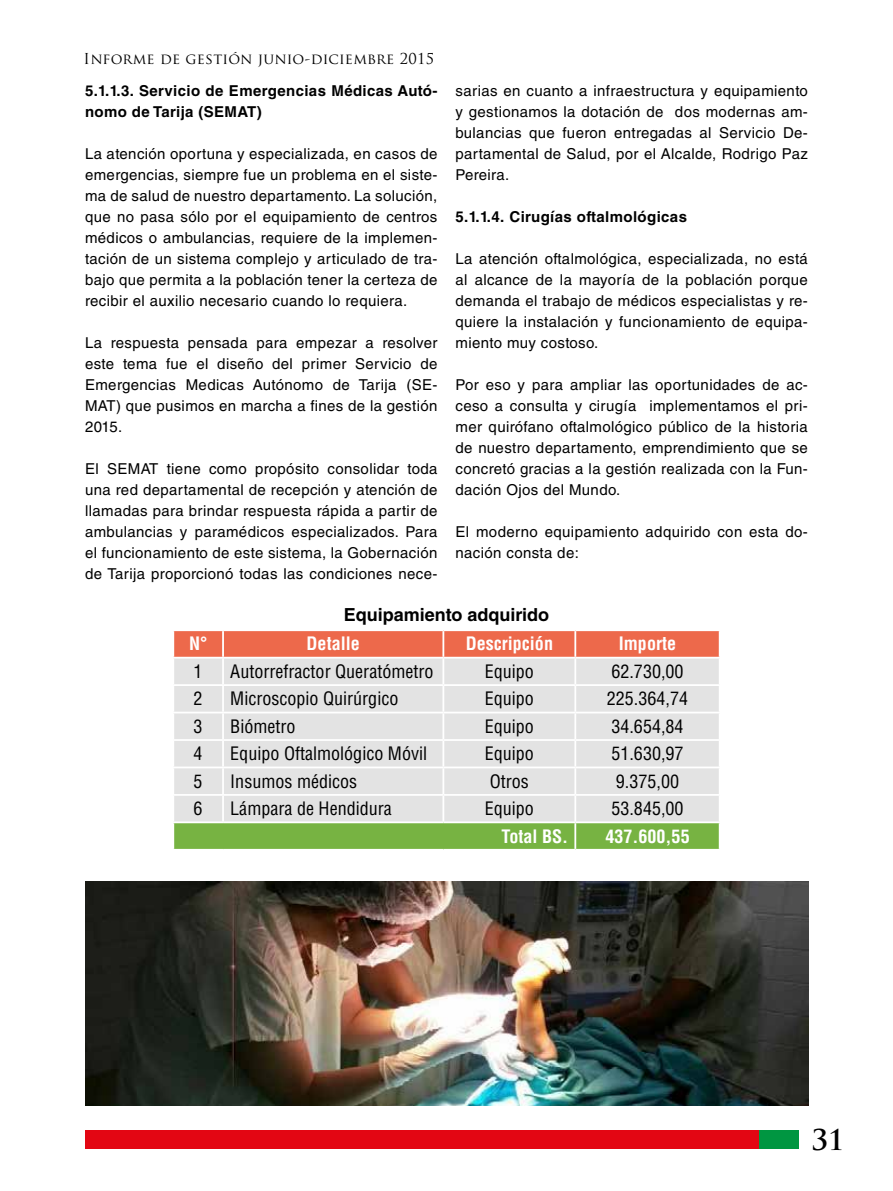
<style>
.page{position:relative;width:893px;height:1191px;background:#fff}
.page>*{position:absolute;margin:0;border:0;box-sizing:border-box;transform-origin:0 0}
.t1{font:700 27.9px "Trajan Pro";color:#000}
.t2{font:condensed 18.15px "Helvetica LT Std";color:#000}
.t3{font:700 condensed 18.15px "Helvetica LT Std";color:#fff}
.t4{font:700 18px "Helvetica LT Std";color:#000}
.t5{font:15px/21px "Helvetica LT Std";letter-spacing:.025em;color:#000;text-align:justify}
.t6{font:700 15px/21px "Helvetica LT Std";letter-spacing:.025em;color:#000}
.t7{font:14.7px "Trajan Pro";letter-spacing:.02em;color:#000}
</style>
<div class="page">
<div style="left:85px;top:1130px;width:676px;height:18px;background:#e30613"></div>
<div style="left:760px;top:1130px;width:39px;height:18px;background:#009641"></div>
<svg style="left:174px;top:631px;width:545px;height:26px;background:#ed6b4d"></svg>
<div style="left:174px;top:658px;width:545px;height:163px;background:#e3e3e3"></div>
<svg style="left:174px;top:823px;width:545px;height:26px;background:#79b444"></svg>
<hr style="left:222px;top:631px;width:2px;height:26px;background:#fff">
<hr style="left:442px;top:631px;width:2px;height:26px;background:#fff">
<hr style="left:574px;top:631px;width:2px;height:26px;background:#fff">
<hr style="left:222px;top:658px;width:2px;height:26px;background:#fff">
<hr style="left:442px;top:658px;width:2px;height:26px;background:#fff">
<hr style="left:574px;top:658px;width:2px;height:26px;background:#fff">
<hr style="left:172px;top:684px;width:51px;height:2px;background:#fff">
<hr style="left:223px;top:684px;width:220px;height:2px;background:#fff">
<hr style="left:222px;top:686px;width:2px;height:25px;background:#fff">
<hr style="left:443px;top:684px;width:132px;height:2px;background:#fff">
<hr style="left:442px;top:686px;width:2px;height:25px;background:#fff">
<hr style="left:575px;top:684px;width:146px;height:2px;background:#fff">
<hr style="left:574px;top:686px;width:2px;height:25px;background:#fff">
<hr style="left:172px;top:711px;width:51px;height:2px;background:#fff">
<hr style="left:223px;top:711px;width:220px;height:2px;background:#fff">
<hr style="left:222px;top:713px;width:2px;height:26px;background:#fff">
<hr style="left:443px;top:711px;width:132px;height:2px;background:#fff">
<hr style="left:442px;top:713px;width:2px;height:26px;background:#fff">
<hr style="left:575px;top:711px;width:146px;height:2px;background:#fff">
<hr style="left:574px;top:713px;width:2px;height:26px;background:#fff">
<hr style="left:172px;top:739px;width:51px;height:2px;background:#fff">
<hr style="left:223px;top:739px;width:220px;height:2px;background:#fff">
<hr style="left:222px;top:741px;width:2px;height:25px;background:#fff">
<hr style="left:443px;top:739px;width:132px;height:2px;background:#fff">
<hr style="left:442px;top:741px;width:2px;height:25px;background:#fff">
<hr style="left:575px;top:739px;width:146px;height:2px;background:#fff">
<hr style="left:574px;top:741px;width:2px;height:25px;background:#fff">
<hr style="left:172px;top:766px;width:51px;height:2px;background:#fff">
<hr style="left:223px;top:766px;width:220px;height:2px;background:#fff">
<hr style="left:222px;top:768px;width:2px;height:26px;background:#fff">
<hr style="left:443px;top:766px;width:132px;height:2px;background:#fff">
<hr style="left:442px;top:768px;width:2px;height:26px;background:#fff">
<hr style="left:575px;top:766px;width:146px;height:2px;background:#fff">
<hr style="left:574px;top:768px;width:2px;height:26px;background:#fff">
<hr style="left:172px;top:794px;width:51px;height:2px;background:#fff">
<hr style="left:223px;top:794px;width:220px;height:2px;background:#fff">
<hr style="left:222px;top:796px;width:2px;height:25px;background:#fff">
<hr style="left:443px;top:794px;width:132px;height:2px;background:#fff">
<hr style="left:442px;top:796px;width:2px;height:25px;background:#fff">
<hr style="left:575px;top:794px;width:146px;height:2px;background:#fff">
<hr style="left:574px;top:796px;width:2px;height:25px;background:#fff">
<hr style="left:574px;top:823px;width:2px;height:26px;background:#fff">
<img style="left:85px;top:881px;width:724px;height:225px">
<p class="t7" style="left:84px;top:49px;width:352px">Informe de gestión junio-diciembre 2015</p>
<p class="t6" style="left:85px;top:80px;width:354px">5.1.1.3. Servicio de Emergencias Médicas Autó&shy;nomo de Tarija (SEMAT)</p>
<p class="t5" style="left:85px;top:143px;width:354px">La atención oportuna y especializada, en casos de emergencias, siempre fue un problema en el siste&shy;ma de salud de nuestro departamento. La solución, que no pasa sólo por el equipamiento de centros médicos o ambulancias, requiere de la implemen&shy;tación de un sistema complejo y articulado de tra&shy;bajo que permita a la población tener la certeza de recibir el auxilio necesario cuando lo requiera.</p>
<p class="t5" style="left:85px;top:332px;width:354px">La respuesta pensada para empezar a resolver este tema fue el diseño del primer Servicio de Emergencias Medicas Autónomo de Tarija (SE-MAT) que pusimos en marcha a fines de la gestión 2015.</p>
<p class="t5" style="left:85px;top:458px;width:354px">El SEMAT tiene como propósito consolidar toda una red departamental de recepción y atención de llamadas para brindar respuesta rápida a partir de ambulancias y paramédicos especializados. Para el funcionamiento de este sistema, la Gobernación de Tarija proporcionó todas las condiciones nece-</p>
<p class="t5" style="left:455px;top:80px;width:354px">sarias en cuanto a infraestructura y equipamiento y gestionamos la dotación de dos modernas am&shy;bulancias que fueron entregadas al Servicio De&shy;partamental de Salud, por el Alcalde, Rodrigo Paz Pereira.</p>
<p class="t6" style="left:455px;top:206px;width:233px">5.1.1.4. Cirugías oftalmológicas</p>
<p class="t5" style="left:455px;top:248px;width:354px">La atención oftalmológica, especializada, no está al alcance de la mayoría de la población porque demanda el trabajo de médicos especialistas y re&shy;quiere la instalación y funcionamiento de equipa&shy;miento muy costoso.</p>
<p class="t5" style="left:455px;top:374px;width:354px">Por eso y para ampliar las oportunidades de ac&shy;ceso a consulta y cirugía implementamos el pri&shy;mer quirófano oftalmológico público de la historia de nuestro departamento, emprendimiento que se concretó gracias a la gestión realizada con la Fun&shy;dación Ojos del Mundo.</p>
<p class="t5" style="left:455px;top:521px;width:354px">El moderno equipamiento adquirido con esta do&shy;nación consta de:</p>
<p class="t4" style="left:344px;top:603px;width:207px">Equipamiento adquirido</p>
<p class="t3" style="left:189px;top:632px;width:20px">N°</p>
<p class="t3" style="left:307px;top:632px;width:55px">Detalle</p>
<p class="t3" style="left:466px;top:632px;width:89px">Descripción</p>
<p class="t3" style="left:619px;top:632px;width:59px">Importe</p>
<p class="t2" style="left:194px;top:660px;width:11px">1</p>
<p class="t2" style="left:230px;top:660px;width:205px">Autorrefractor Queratómetro</p>
<p class="t2" style="left:485px;top:660px;width:51px">Equipo</p>
<p class="t2" style="left:611px;top:660px;width:74px">62.730,00</p>
<p class="t2" style="left:194px;top:687px;width:11px">2</p>
<p class="t2" style="left:230px;top:687px;width:170px">Microscopio Quirúrgico</p>
<p class="t2" style="left:485px;top:687px;width:51px">Equipo</p>
<p class="t2" style="left:607px;top:687px;width:83px">225.364,74</p>
<p class="t2" style="left:194px;top:715px;width:11px">3</p>
<p class="t2" style="left:230px;top:715px;width:67px">Biómetro</p>
<p class="t2" style="left:485px;top:715px;width:51px">Equipo</p>
<p class="t2" style="left:611px;top:715px;width:74px">34.654,84</p>
<p class="t2" style="left:194px;top:742px;width:11px">4</p>
<p class="t2" style="left:230px;top:742px;width:198px">Equipo Oftalmológico Móvil</p>
<p class="t2" style="left:485px;top:742px;width:51px">Equipo</p>
<p class="t2" style="left:611px;top:742px;width:74px">51.630,97</p>
<p class="t2" style="left:194px;top:769px;width:11px">5</p>
<p class="t2" style="left:230px;top:769px;width:128px">Insumos médicos</p>
<p class="t2" style="left:490px;top:769px;width:41px">Otros</p>
<p class="t2" style="left:616px;top:769px;width:65px">9.375,00</p>
<p class="t2" style="left:194px;top:797px;width:11px">6</p>
<p class="t2" style="left:230px;top:797px;width:163px">Lámpara de Hendidura</p>
<p class="t2" style="left:485px;top:797px;width:51px">Equipo</p>
<p class="t2" style="left:611px;top:797px;width:74px">53.845,00</p>
<p class="t3" style="left:502px;top:824px;width:68px">Total BS.</p>
<p class="t3" style="left:605px;top:824px;width:86px">437.600,55</p>
<h1 class="t1" style="left:812px;top:1123px;width:35px">31</h1>
</div>
